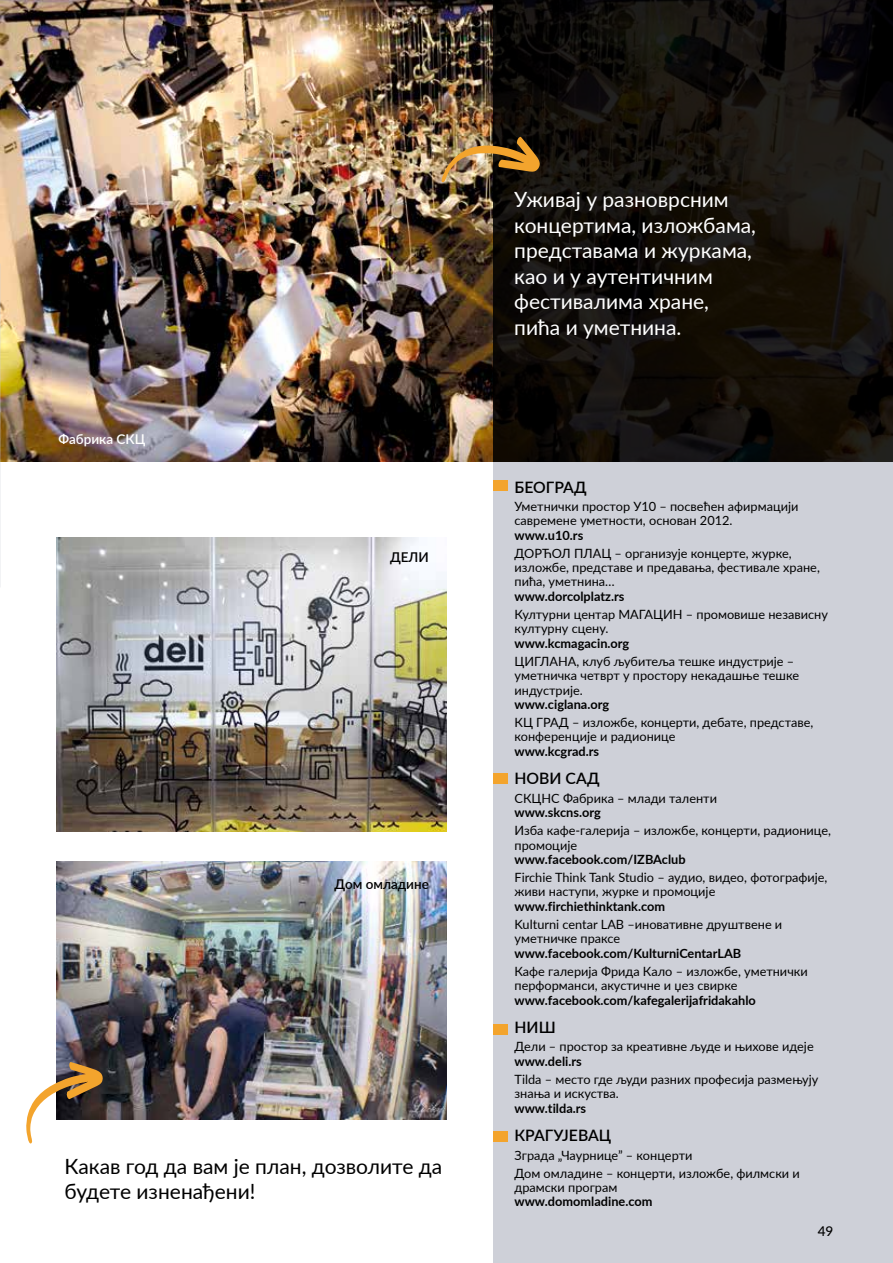
<style>
.page{position:relative;width:893px;height:1263px;background:#fff}
.page>*{position:absolute;margin:0;border:0;box-sizing:border-box;transform-origin:0 0}
.t1{font:21px/25.5px "Lato";color:#fff}
.t2{font:21px/25.5px "Lato";color:#000}
.t3{font:600 15.75px "Lato";color:#000}
.t4{font:600 13.5px "Lato";color:#000}
.t5{font:600 13.5px "Lato";color:#fff}
.t6{font:500 13.5px "Lato";color:#000}
.t7{font:12.75px/14.2px "Lato";color:#000}
.t8{font:700 12.75px "Lato";color:#000}
</style>
<div class="page">
<div style="left:493px;top:459px;width:400px;height:804px;background:#ced0d8"></div>
<img style="left:0;top:0;width:493px;height:461px">
<svg style="left:493px;top:0;width:400px;height:461px;background:#120f0b"></svg>
<img style="left:57px;top:538px;width:389px;height:293px">
<img style="left:57px;top:861px;width:389px;height:258px">
<img style="left:439px;top:136px;width:101px;height:46px">
<svg style="left:26px;top:1062px;width:77px;height:82px"></svg>
<div style="left:493px;top:480px;width:15px;height:10px;background:#f3a42d"></div>
<div style="left:493px;top:773px;width:15px;height:11px;background:#f3a42d"></div>
<div style="left:493px;top:1024px;width:15px;height:10px;background:#f3a42d"></div>
<div style="left:493px;top:1132px;width:15px;height:10px;background:#f3a42d"></div>
<p class="t5" style="left:58px;top:429px;width:88px">Фабрика СКЦ</p>
<p class="t4" style="left:390px;top:547px;width:40px">ДЕЛИ</p>
<p class="t4" style="left:335px;top:874px;width:96px">Дом омладине</p>
<h1 class="t2" style="left:64px;top:1152px;width:379px">Какав год да вам је план, дозволите да будете изненађени!</h1>
<h1 class="t1" style="left:514px;top:186px;width:243px">Уживај у разноврсним концертима, изложбама, представама и журкама, као и у аутентичним фестивалима хране, пића и уметнина.</h1>
<p class="t3" style="left:514px;top:475px;width:74px">БЕОГРАД</p>
<p class="t7" style="left:514px;top:499px;width:285px">Уметнички простор У10 – посвећен афирмацији савремене уметности, основан 2012.</p>
<p class="t8" style="left:514px;top:525px;width:70px">www.u10.rs</p>
<p class="t7" style="left:514px;top:546px;width:307px">ДОРЋОЛ ПЛАЦ – организује концерте, журке, изложбе, представе и предавања, фестивале хране, пића, уметнина…</p>
<p class="t8" style="left:514px;top:587px;width:111px">www.dorcolplatz.rs</p>
<p class="t7" style="left:514px;top:607px;width:315px">Културни центар МАГАЦИН – промовише независну културну сцену.</p>
<p class="t8" style="left:514px;top:634px;width:116px">www.kcmagacin.org</p>
<p class="t7" style="left:514px;top:654px;width:286px">ЦИГЛАНА, клуб љубитеља тешке индустрије – уметничка четврт у простору некадашње тешке индустрије.</p>
<p class="t8" style="left:514px;top:695px;width:96px">www.ciglana.org</p>
<p class="t7" style="left:514px;top:715px;width:300px">КЦ ГРАД – изложбе, концерти, дебате, представе, конференције и радионице</p>
<p class="t8" style="left:514px;top:742px;width:86px">www.kcgrad.rs</p>
<p class="t3" style="left:514px;top:767px;width:87px">НОВИ САД</p>
<p class="t7" style="left:514px;top:790px;width:204px">СКЦНС Фабрика – млади таленти</p>
<p class="t8" style="left:514px;top:803px;width:88px">www.skcns.org</p>
<p class="t7" style="left:514px;top:823px;width:318px">Изба кафе-галерија – изложбе, концерти, радионице, промоције</p>
<p class="t8" style="left:514px;top:850px;width:173px">www.facebook.com/IZBAclub</p>
<p class="t7" style="left:514px;top:870px;width:314px">Firchie Think Tank Studio – аудио, видео, фотографије, живи наступи, журке и промоције</p>
<p class="t8" style="left:514px;top:897px;width:152px">www.firchiethinktank.com</p>
<p class="t7" style="left:514px;top:917px;width:269px">Kulturni centar LAB –иновативне друштвене и уметничке праксе</p>
<p class="t8" style="left:514px;top:943px;width:228px">www.facebook.com/KulturniCentarLAB</p>
<p class="t7" style="left:514px;top:964px;width:295px">Кафе галерија Фрида Кало – изложбе, уметнички перформанси, акустичне и џез свирке</p>
<p class="t8" style="left:514px;top:990px;width:243px">www.facebook.com/kafegalerijafridakahlo</p>
<p class="t3" style="left:514px;top:1016px;width:43px">НИШ</p>
<p class="t7" style="left:514px;top:1039px;width:301px">Дели – простор за креативне људе и њихове идеје</p>
<p class="t8" style="left:514px;top:1052px;width:69px">www.deli.rs</p>
<p class="t7" style="left:514px;top:1072px;width:305px">Tilda – место где људи разних професија размењују знања и искуства.</p>
<p class="t8" style="left:514px;top:1098px;width:73px">www.tilda.rs</p>
<p class="t3" style="left:514px;top:1124px;width:98px">КРАГУЈЕВАЦ</p>
<p class="t7" style="left:514px;top:1145px;width:287px;line-height:18.3px">Зграда „Чаурнице” – концерти<br>Дом омладине – концерти, изложбе, филмски и</p>
<p class="t7" style="left:514px;top:1180px;width:104px">драмски програм</p>
<p class="t8" style="left:514px;top:1192px;width:139px">www.domomladine.com</p>
<p class="t6" style="left:818px;top:1221px;width:17px">49</p>
</div>
